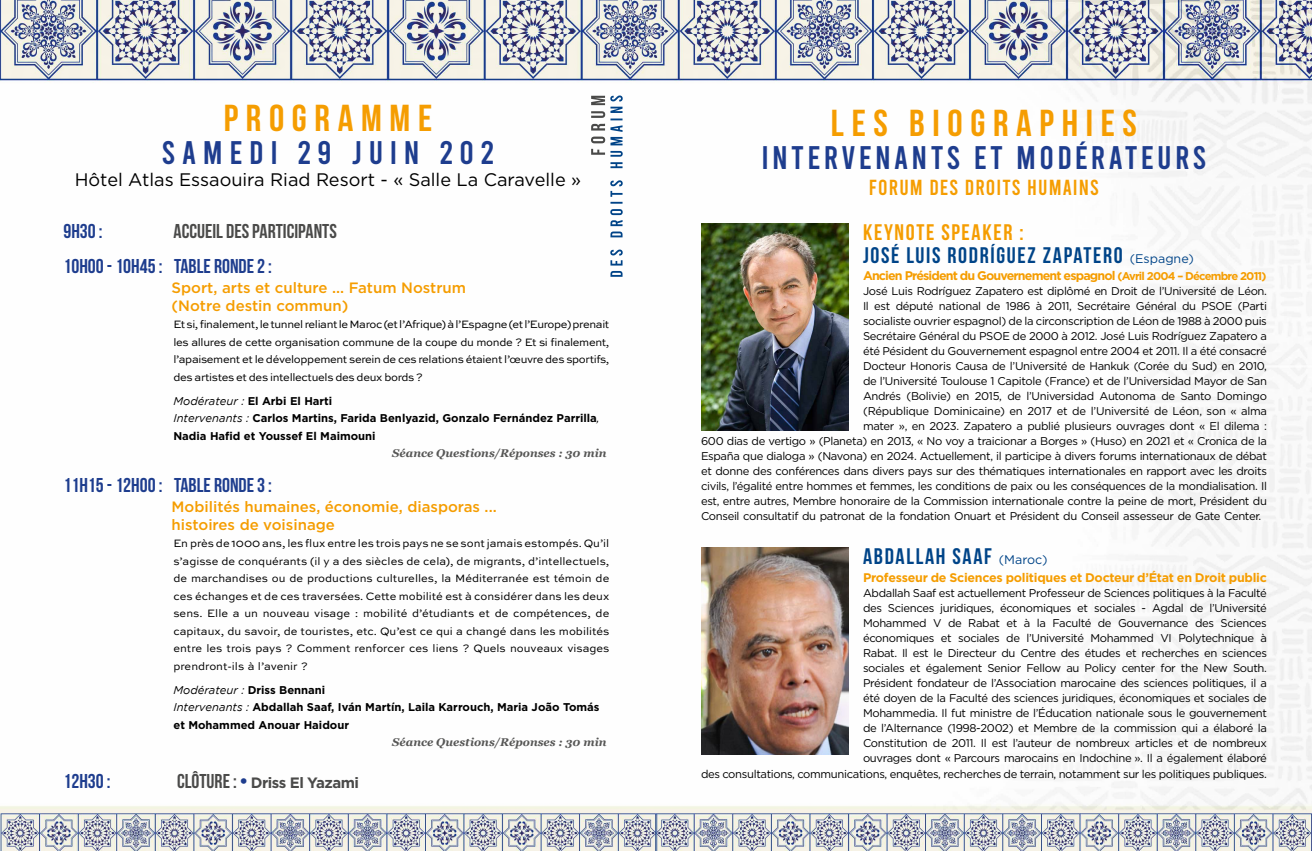
<style>
.page{position:relative;width:1312px;height:851px;background:#fff}
.page>*{position:absolute;margin:0;border:0;box-sizing:border-box;transform-origin:0 0}
.t1{font:37.5px "Bebas Neue";letter-spacing:.2em;color:#f59d01}
.t2{font:32.5px "Bebas";letter-spacing:.1em;color:#1e3d8e}
.t3{font:32.5px "Bebas";letter-spacing:.2em;color:#1e3d8e}
.t4{font:22.5px/22.5px "Bebas Neue";letter-spacing:.075em;color:#048}
.t5{font:21.62px "Bebas";letter-spacing:.05em;color:#f59d01}
.t6{font:20px "Bebas Neue";color:#1e3d8e}
.t7{font:20px "Bebas Neue";color:#4a4a49}
.t8{font:18.12px "Gotham";color:#000}
.t9{font:500 15px/17.5px "Gotham";color:#f59d01}
.t10{font:700 15px "Gotham";letter-spacing:-.035em;color:#4a4a49}
.t11{font:700 12.5px "Gotham";letter-spacing:-.07em;color:#f59d01}
.t12{font:700 12.5px "Gotham";letter-spacing:-.02em;color:#f59d01}
.t13{font:11.25px/15px "Gotham";letter-spacing:-.03em;color:#000;text-align:justify}
.t14{font:11.25px/17.5px "Sweet Sans Pro";letter-spacing:-.03em;color:#000;text-align:justify}
.t15{font:700 11.25px/17.5px "Gotham";color:#000}
.t16{font:italic 700 11.25px "Georgia";color:#575756}
.s1{font-weight:400;font-style:italic}
.s2{font-family:"Bebas Neue";font-weight:400;font-size:20px}
.s3{font-family:"Bebas Neue";font-weight:400;font-size:20px;color:#1e3d8e}
.s4{font-family:"Bebas Neue"}
.s5{color:#f59d01}
.s6{font-family:"Gotham";font-size:12.5px}
.s7{font-size:11.25px}
</style>
<div class="page">
<img style="left:0;top:0;width:1311px;height:850px">
<svg style="left:591px;top:95px;width:31px;height:182px"></svg>
<img style="left:701px;top:223px;width:147px;height:207px">
<img style="left:701px;top:547px;width:147px;height:207px">
<h1 class="t1" style="left:224px;top:97px;width:210px">PROGRAMME</h1>
<h2 class="t3" style="left:162px;top:136px;width:333px">SAMEDI 29 JUIN 202</h2>
<h3 class="t8" style="left:75px;top:168px;width:507px">Hôtel Atlas Essaouira Riad Resort - « Salle La Caravelle »</h3>
<h3 class="t6" style="left:63px;top:220px;width:41px">9H30 :</h3>
<h3 class="t7" style="left:173px;top:220px;width:165px">ACCUEIL DES PARTICIPANTS</h3>
<h3 class="t6" style="left:63px;top:255px;width:210px">10H00 - 10H45 : TABLE RONDE 2 :</h3>
<h3 class="t9" style="left:171px;top:279px;width:296px">Sport, arts et culture ... Fatum Nostrum (Notre destin commun)</h3>
<p class="t14" style="left:173px;top:315px;width:437px">Et si, finalement, le tunnel reliant le Maroc (et l’Afrique) à l’Espagne (et l’Europe) prenait les allures de cette organisation commune de la coupe du monde ? Et si finalement, l’apaisement et le développement serein de ces relations étaient l’œuvre des sportifs, des artistes et des intellectuels des deux bords ?</p>
<p class="t15" style="left:173px;top:392px;width:428px"><span class="s1">Modérateur :</span> El Arbi El Harti<br><span class="s1">Intervenants :</span> Carlos Martins, Farida Benlyazid, Gonzalo Fernández Parrilla<span class="s1">,<br></span>Nadia Hafid et Youssef El Maimouni</p>
<p class="t16" style="left:392px;top:446px;width:216px">Séance Questions/Réponses : 30 min</p>
<h3 class="t6" style="left:63px;top:474px;width:210px">11H15 - 12H00 : TABLE RONDE 3 :</h3>
<h3 class="t9" style="left:171px;top:498px;width:326px">Mobilités humaines, économie, diasporas ... histoires de voisinage</h3>
<p class="t14" style="left:173px;top:534px;width:437px">En près de 1000 ans, les flux entre les trois pays ne se sont jamais estompés. Qu’il s’agisse de conquérants (il y a des siècles de cela), de migrants, d’intellectuels, de marchandises ou de productions culturelles, la Méditerranée est témoin de ces échanges et de ces traversées. Cette mobilité est à considérer dans les deux sens. Elle a un nouveau visage : mobilité d’étudiants et de compétences, de capitaux, du savoir, de touristes, etc. Qu’est ce qui a changé dans les mobilités entre les trois pays ? Comment renforcer ces liens ? Quels nouveaux visages prendront-ils à l’avenir ?</p>
<p class="t15" style="left:173px;top:680px;width:427px"><span class="s1">Modérateur :</span> Driss Bennani<br><span class="s1">Intervenants :</span> Abdallah Saaf, Iván Martín, Laila Karrouch, Maria João Tomás et Mohammed Anouar Haidour</p>
<p class="t16" style="left:392px;top:735px;width:216px">Séance Questions/Réponses : 30 min</p>
<h3 class="t6" style="left:63px;top:769px;width:49px">12H30 :</h3>
<h3 class="t10" style="left:177px;top:772px;width:183px"><span class="s2">CLÔTURE :</span> <span class="s3">•</span> Driss El Yazami</h3>
<h1 class="t1" style="left:830px;top:103px;width:307px">LES BIOGRAPHIES</h1>
<h2 class="t2" style="left:761px;top:142px;width:446px">INTERVENANTS ET MOD<span class="s4">É</span>RATEURS</h2>
<h3 class="t5" style="left:868px;top:177px;width:231px">FORUM DES DROITS HUMAINS</h3>
<h3 class="t4" style="left:862px;top:221px;width:332px"><span class="s5">KEYNOTE SPEAKER :<br></span>JOSÉ LUIS RODRÍGUEZ ZAPATERO <span class="s6">(Espagne)</span></h3>
<p class="t11" style="left:862px;top:267px;width:405px">Ancien Président du Gouvernement espagnol <span class="s7">(Avril 2004 – Décembre 2011)</span></p>
<p class="t13" style="left:862px;top:283px;width:405px">José Luis Rodríguez Zapatero est diplômé en Droit de l’Université de Léon.</p>
<p class="t13" style="left:862px;top:298px;width:405px">Il est député national de 1986 à 2011, Secrétaire Général du PSOE (Parti</p>
<p class="t13" style="left:862px;top:313px;width:405px">socialiste ouvrier espagnol) de la circonscription de Léon de 1988 à 2000 puis</p>
<p class="t13" style="left:862px;top:328px;width:405px">Secrétaire Général du PSOE de 2000 à 2012. José Luis Rodríguez Zapatero a</p>
<p class="t13" style="left:862px;top:343px;width:405px">été Pésident du Gouvernement espagnol entre 2004 et 2011. Il a été consacré</p>
<p class="t13" style="left:862px;top:358px;width:405px">Docteur Honoris Causa de l’Université de Hankuk (Corée du Sud) en 2010,</p>
<p class="t13" style="left:862px;top:373px;width:405px">de l’Université Toulouse 1 Capitole (France) et de l’Universidad Mayor de San</p>
<p class="t13" style="left:862px;top:388px;width:405px">Andrés (Bolivie) en 2015, de l’Universidad Autonoma de Santo Domingo</p>
<p class="t13" style="left:862px;top:403px;width:405px">(République Dominicaine) en 2017 et de l’Université de Léon, son « alma</p>
<p class="t13" style="left:862px;top:418px;width:405px">mater », en 2023. Zapatero a publié plusieurs ouvrages dont « El dilema :</p>
<p class="t13" style="left:701px;top:433px;width:567px">600 dias de vertigo » (Planeta) en 2013, « No voy a traicionar a Borges » (Huso) en 2021 et « Cronica de la</p>
<p class="t13" style="left:701px;top:448px;width:567px">España que dialoga » (Navona) en 2024. Actuellement, il participe à divers forums internationaux de débat</p>
<p class="t13" style="left:701px;top:463px;width:567px">et donne des conférences dans divers pays sur des thématiques internationales en rapport avec les droits</p>
<p class="t13" style="left:701px;top:478px;width:567px">civils, l’égalité entre hommes et femmes, les conditions de paix ou les conséquences de la mondialisation. Il</p>
<p class="t13" style="left:701px;top:493px;width:567px">est, entre autres, Membre honoraire de la Commission internationale contre la peine de mort, Président du</p>
<p class="t13" style="left:701px;top:508px;width:561px">Conseil consultatif du patronat de la fondation Onuart et Président du Conseil assesseur de Gate Center.</p>
<h3 class="t4" style="left:862px;top:545px;width:186px">ABDALLAH SAAF <span class="s6">(Maroc)</span></h3>
<p class="t12" style="left:862px;top:569px;width:405px">Professeur de Sciences politiques et Docteur d’État en Droit public</p>
<p class="t13" style="left:862px;top:585px;width:405px">Abdallah Saaf est actuellement Professeur de Sciences politiques à la Faculté des Sciences juridiques, économiques et sociales - Agdal de l’Université Mohammed V de Rabat et à la Faculté de Gouvernance des Sciences économiques et sociales de l’Université Mohammed VI Polytechnique à Rabat. Il est le Directeur du Centre des études et recherches en sciences sociales et également Senior Fellow au Policy center for the New South.<br>Président fondateur de l’Association marocaine des sciences politiques, il a été doyen de la Faculté des sciences juridiques, économiques et sociales de Mohammedia. Il fut ministre de l’Éducation nationale sous le gouvernement de l’Alternance (1998-2002) et Membre de la commission qui a élaboré la Constitution de 2011. Il est l’auteur de nombreux articles et de nombreux ouvrages dont « Parcours marocains en Indochine ». Il a également élaboré</p>
<p class="t13" style="left:701px;top:766px;width:567px">des consultations, communications, enquêtes, recherches de terrain, notamment sur les politiques publiques.</p>
</div>
